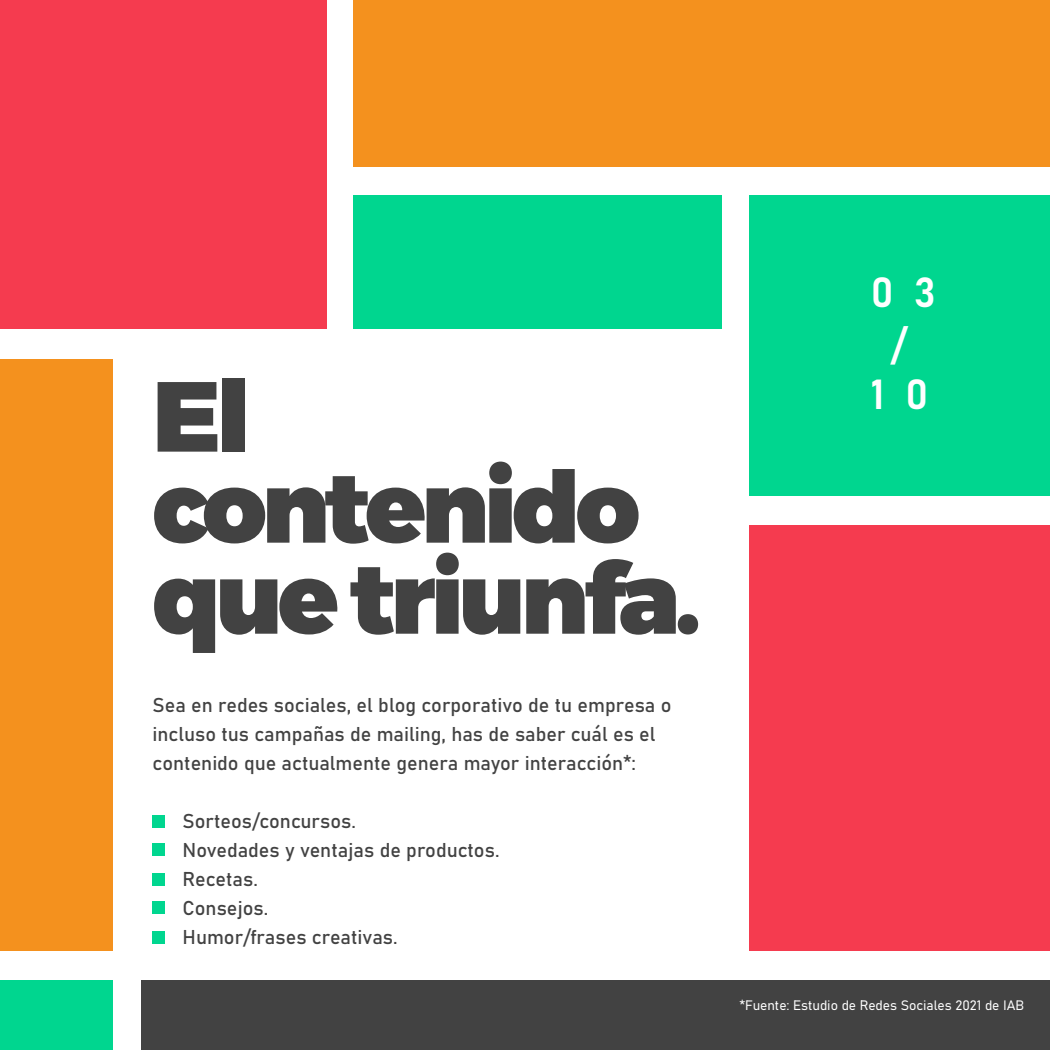
<style>
.page{position:relative;width:1050px;height:1050px;background:#fff}
.page>*{position:absolute;margin:0;border:0;box-sizing:border-box;transform-origin:0 0}
.t1{font:900 99.3px/91.1px "Montserrat";letter-spacing:-.05em;color:#424242}
.t2{font:41.4px "Bahnschrift";color:#fff}
.t3{font:19.8px/29px "Bahnschrift";color:#424242}
.t4{font:13.5px "Bahnschrift";color:#fff}
</style>
<div class="page">
<div style="left:750px;top:196px;width:300px;height:300px;background:#00d68f"></div>
<div style="left:0;top:0;width:327px;height:329px;background:#f53b4f"></div>
<div style="left:353px;top:0;width:697px;height:167px;background:#f4911e"></div>
<div style="left:353px;top:195px;width:369px;height:134px;background:#00d68f"></div>
<div style="left:750px;top:526px;width:300px;height:425px;background:#f53b4f"></div>
<div style="left:141px;top:981px;width:909px;height:69px;background:#424242"></div>
<div style="left:0;top:359px;width:112px;height:592px;background:#f4911e"></div>
<div style="left:153px;top:815px;width:12px;height:13px;background:#00d68f"></div>
<div style="left:153px;top:844px;width:12px;height:12px;background:#00d68f"></div>
<div style="left:153px;top:873px;width:12px;height:13px;background:#00d68f"></div>
<div style="left:153px;top:902px;width:12px;height:12px;background:#00d68f"></div>
<div style="left:153px;top:932px;width:12px;height:12px;background:#00d68f"></div>
<div style="left:0;top:981px;width:112px;height:69px;background:#00d68f"></div>
<h1 class="t1" style="left:153px;top:374px;width:550px">El contenido que triunfa.</h1>
<p class="t3" style="left:153px;top:690px;width:520px">Sea en redes sociales, el blog corporativo de tu empresa o incluso tus campañas de mailing, has de saber cuál es el contenido que actualmente genera mayor interacción*:</p>
<p class="t3" style="left:183px;top:806px;width:318px">Sorteos/concursos.<br>Novedades y ventajas de productos.<br>Recetas.<br>Consejos.<br>Humor/frases creativas.</p>
<h2 class="t2" style="left:871px;top:261px;width:67px">0 3</h2>
<h2 class="t2" style="left:891px;top:313px;width:17px">/</h2>
<h2 class="t2" style="left:871px;top:363px;width:59px">1 0</h2>
<p class="t4" style="left:739px;top:995px;width:286px">*Fuente: Estudio de Redes Sociales 2021 de IAB</p>
</div>
